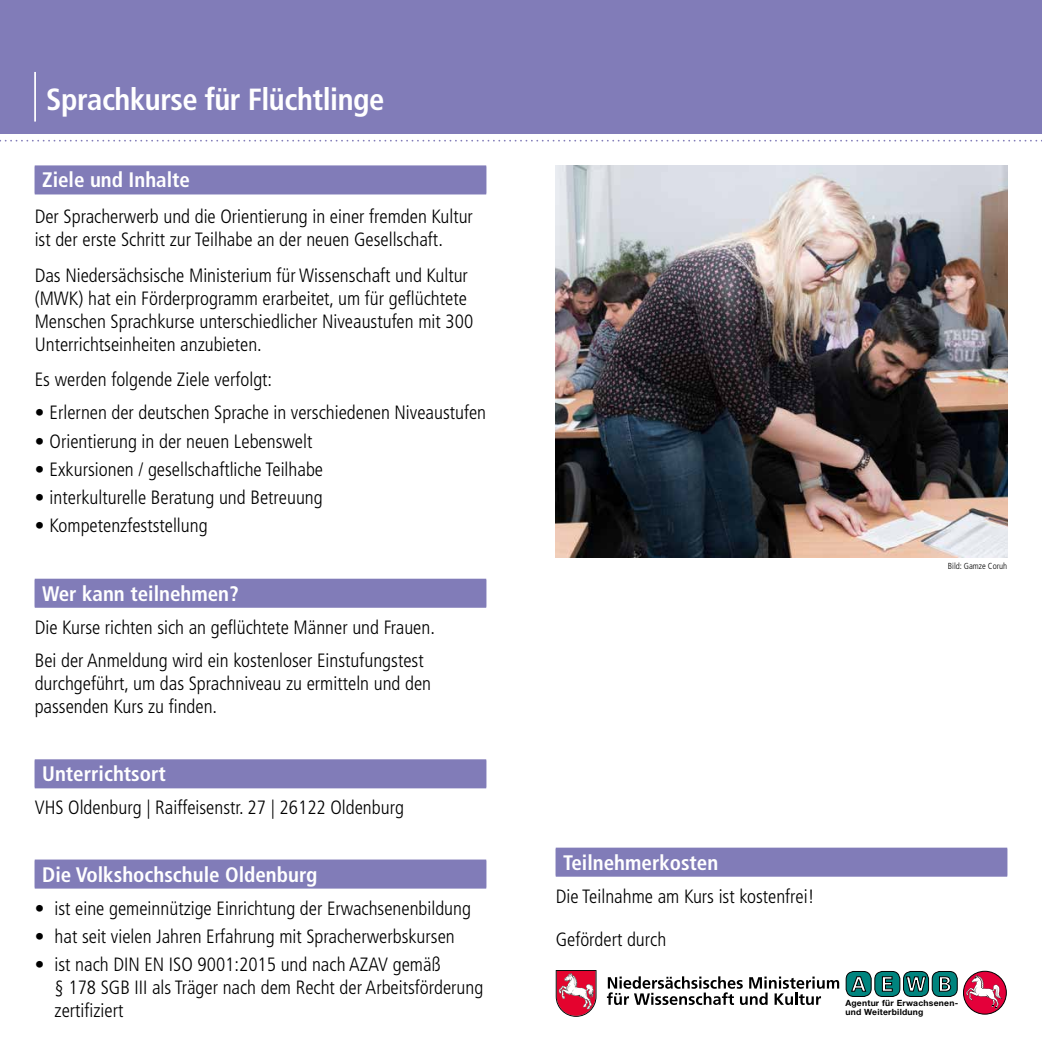
<style>
.page{position:relative;width:1042px;height:1042px;background:#fff}
.page>*{position:absolute;margin:0;border:0;box-sizing:border-box;transform-origin:0 0}
.t1{font:700 condensed 30.62px "Frutiger LT";letter-spacing:-.015em;color:#fff}
.t2{font:700 condensed 21px "Frutiger LT";color:#fff}
.t3{font:300 condensed 19.25px/23.1px "Frutiger LT";color:#000}
.t4{font:300 condensed 8.75px "Frutiger LT";color:#000}
.t5{font:700 8.58px/8.2px "Helvetica Neue LT";letter-spacing:.025em;color:#000}
</style>
<div class="page">
<div style="left:0;top:0;width:1042px;height:134px;background:#817cb8"></div>
<svg style="left:0;top:140px;width:1042px;height:2px"></svg>
<hr style="left:34px;top:72px;width:2px;height:50px;background:#fff">
<div style="left:556px;top:847px;width:451px;height:28px;background:#d2d0e5"></div>
<div style="left:556px;top:848px;width:451px;height:28px;background:#817cb8"></div>
<div style="left:35px;top:579px;width:451px;height:28px;background:#817cb8"></div>
<div style="left:35px;top:580px;width:451px;height:28px;background:#817cb8"></div>
<div style="left:35px;top:165px;width:451px;height:28px;background:#b6b3d6"></div>
<div style="left:35px;top:166px;width:451px;height:28px;background:#817cb8"></div>
<div style="left:35px;top:759px;width:451px;height:28px;background:#a9a5ce"></div>
<div style="left:35px;top:760px;width:451px;height:28px;background:#817cb8"></div>
<div style="left:35px;top:859px;width:451px;height:28px;background:#c6c3de"></div>
<div style="left:35px;top:860px;width:451px;height:28px;background:#817cb8"></div>
<div style="left:846px;top:971px;width:25px;height:25px;background:#00847e;border-radius:8px"></div>
<div style="left:846px;top:971px;width:25px;height:26px;border:1px solid #000;border-radius:8px"></div>
<div style="left:875px;top:971px;width:25px;height:25px;background:#00847e;border-radius:8px"></div>
<div style="left:874px;top:971px;width:26px;height:26px;border:1px solid #000;border-radius:8px"></div>
<div style="left:903px;top:971px;width:25px;height:25px;background:#00847e;border-radius:8px"></div>
<div style="left:903px;top:971px;width:26px;height:26px;border:1px solid #000;border-radius:8px"></div>
<div style="left:932px;top:971px;width:25px;height:25px;background:#00847e;border-radius:8px"></div>
<div style="left:932px;top:971px;width:25px;height:26px;border:1px solid #000;border-radius:8px"></div>
<svg style="left:963px;top:971px;width:43px;height:43px"></svg>
<div style="left:963px;top:971px;width:44px;height:43px;border:1px solid #000;border-radius:50%"></div>
<svg style="left:966px;top:975px;width:36px;height:34px"></svg>
<svg style="left:939px;top:976px;width:12px;height:15px"></svg>
<svg style="left:906px;top:976px;width:20px;height:15px"></svg>
<svg style="left:882px;top:976px;width:11px;height:15px"></svg>
<svg style="left:851px;top:976px;width:15px;height:15px"></svg>
<svg style="left:556px;top:970px;width:40px;height:47px"></svg>
<svg style="left:607px;top:976px;width:232px;height:29px"></svg>
<img style="left:556px;top:165px;width:451px;height:392px">
<h1 class="t1" style="left:46px;top:81px;width:340px">Sprachkurse für Flüchtlinge</h1>
<p class="t2" style="left:42px;top:168px;width:149px">Ziele und Inhalte</p>
<p class="t3" style="left:35px;top:205px;width:440px">Der Spracherwerb und die Orientierung in einer fremden Kultur ist der erste Schritt zur Teilhabe an der neuen Gesellschaft.</p>
<p class="t3" style="left:35px;top:264px;width:440px">Das Niedersächsische Ministerium für Wissenschaft und Kultur (MWK) hat ein Förderprogramm erarbeitet, um für geflüchtete Menschen Sprachkurse unterschiedlicher Niveaustufen mit 300<br>Unterrichtseinheiten anzubieten.</p>
<p class="t3" style="left:35px;top:368px;width:239px">Es werden folgende Ziele verfolgt:</p>
<p class="t3" style="left:35px;top:401px;width:453px">• Erlernen der deutschen Sprache in verschiedenen Niveaustufen</p>
<p class="t3" style="left:35px;top:430px;width:279px">• Orientierung in der neuen Lebenswelt</p>
<p class="t3" style="left:35px;top:458px;width:290px">• Exkursionen / gesellschaftliche Teilhabe</p>
<p class="t3" style="left:35px;top:486px;width:289px">• interkulturelle Beratung und Betreuung</p>
<p class="t3" style="left:35px;top:514px;width:174px">• Kompetenzfeststellung</p>
<p class="t2" style="left:42px;top:581px;width:198px">Wer kann teilnehmen?</p>
<p class="t3" style="left:35px;top:611px;width:402px;line-height:33.1px">Die Kurse richten sich an geflüchtete Männer und Frauen.<br>Bei der Anmeldung wird ein kostenloser Einstufungstest</p>
<p class="t3" style="left:35px;top:672px;width:398px">durchgeführt, um das Sprachniveau zu ermitteln und den passenden Kurs zu finden.</p>
<p class="t2" style="left:42px;top:761px;width:125px">Unterrichtsort</p>
<p class="t3" style="left:35px;top:796px;width:371px">VHS Oldenburg | Raiffeisenstr. 27 | 26122 Oldenburg</p>
<p class="t2" style="left:42px;top:862px;width:277px">Die Volkshochschule Oldenburg</p>
<p class="t3" style="left:35px;top:896px;width:438px">• ist eine gemeinnützige Einrichtung der Erwachsenenbildung</p>
<p class="t3" style="left:35px;top:925px;width:421px">• hat seit vielen Jahren Erfahrung mit Spracherwerbskursen</p>
<p class="t3" style="left:55px;top:953px;width:430px;text-indent:-20px">• ist nach DIN EN ISO 9001:2015 und nach AZAV gemäß<br>§ 178 SGB III als Träger nach dem Recht der Arbeitsförderung zertifiziert</p>
<p class="t4" style="left:948px;top:561px;width:61px">Bild: Gamze Coruh</p>
<p class="t2" style="left:563px;top:850px;width:157px">Teilnehmerkosten</p>
<p class="t3" style="left:556px;top:885px;width:260px">Die Teilnahme am Kurs ist kostenfrei!</p>
<p class="t3" style="left:556px;top:928px;width:112px">Gefördert durch</p>
<p class="t5" style="left:845px;top:999px;width:114px">Agentur für Erwachsenen&shy;und Weiterbildung</p>
</div>
